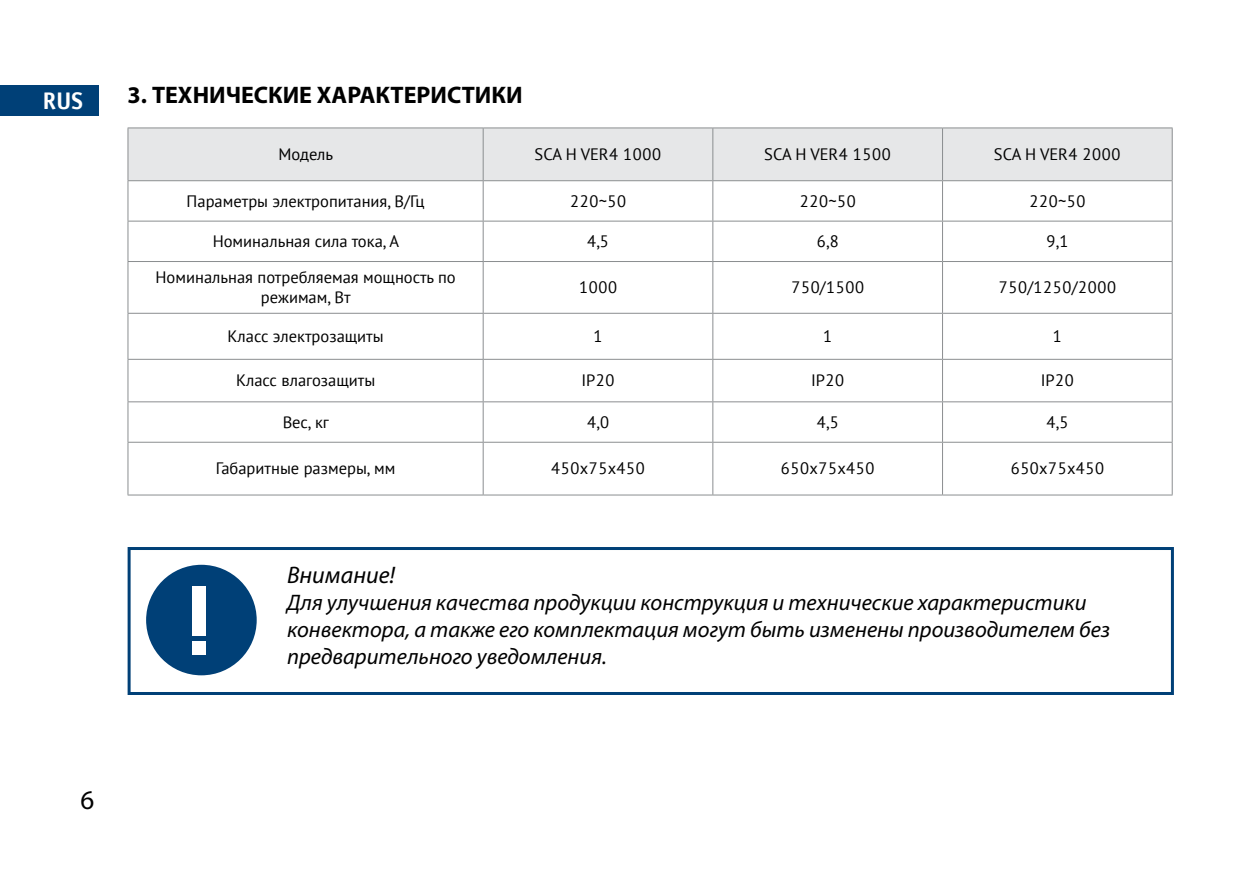
<style>
.page{position:relative;width:1259px;height:893px;background:#fff}
.page>*{position:absolute;margin:0;border:0;box-sizing:border-box;transform-origin:0 0}
.t1{font:27px "Myriad Pro";color:#000}
.t2{font:700 24px "Myriad Pro";color:#000}
.t3{font:italic 24px "Myriad Pro";color:#000}
.t4{font:700 24px "Officina Sans Win C";color:#fff}
.t5{font:italic 22.5px/27px "Myriad Pro";color:#000}
.t6{font:16.5px/19.8px "PT Sans";color:#000;text-align:center}
</style>
<div class="page">
<div style="left:0;top:85px;width:99px;height:31px;background:#004077"></div>
<div style="left:128px;top:547px;width:1046px;height:148px;border:3px solid #004077"></div>
<div style="left:146px;top:565px;width:111px;height:110px;background:#004077;border-radius:50%"></div>
<div style="left:193px;top:586px;width:13px;height:50px;background:#fff"></div>
<div style="left:193px;top:641px;width:13px;height:13px;background:#fff"></div>
<div style="left:128px;top:128px;width:1043px;height:52px;background:#e6e7e8"></div>
<svg style="left:128px;top:181px;width:1043px;height:313px"></svg>
<hr style="left:128px;top:127px;width:355px;height:1px;background:#8b8e90">
<hr style="left:127px;top:128px;width:1px;height:52px;background:#8b8e90">
<hr style="left:483px;top:127px;width:230px;height:1px;background:#8b8e90">
<hr style="left:483px;top:128px;width:1px;height:52px;background:#8b8e90">
<hr style="left:713px;top:127px;width:229px;height:1px;background:#8b8e90">
<hr style="left:712px;top:128px;width:1px;height:52px;background:#8b8e90">
<hr style="left:942px;top:127px;width:230px;height:1px;background:#8b8e90">
<hr style="left:942px;top:128px;width:1px;height:52px;background:#8b8e90">
<hr style="left:1171px;top:128px;width:1px;height:52px;background:#8b8e90">
<hr style="left:128px;top:180px;width:355px;height:1px;background:#8b8e90">
<hr style="left:483px;top:180px;width:230px;height:1px;background:#8b8e90">
<hr style="left:713px;top:180px;width:229px;height:1px;background:#8b8e90">
<hr style="left:942px;top:180px;width:230px;height:1px;background:#8b8e90">
<hr style="left:127px;top:181px;width:1px;height:40px;background:#8b8e90">
<hr style="left:483px;top:181px;width:1px;height:40px;background:#8b8e90">
<hr style="left:712px;top:181px;width:1px;height:40px;background:#8b8e90">
<hr style="left:942px;top:181px;width:1px;height:40px;background:#8b8e90">
<hr style="left:1171px;top:181px;width:1px;height:40px;background:#8b8e90">
<hr style="left:128px;top:221px;width:355px;height:1px;background:#8b8e90">
<hr style="left:127px;top:221px;width:1px;height:40px;background:#8b8e90">
<hr style="left:483px;top:221px;width:230px;height:1px;background:#8b8e90">
<hr style="left:483px;top:221px;width:1px;height:40px;background:#8b8e90">
<hr style="left:713px;top:221px;width:229px;height:1px;background:#8b8e90">
<hr style="left:712px;top:221px;width:1px;height:40px;background:#8b8e90">
<hr style="left:942px;top:221px;width:230px;height:1px;background:#8b8e90">
<hr style="left:942px;top:221px;width:1px;height:40px;background:#8b8e90">
<hr style="left:1171px;top:221px;width:1px;height:40px;background:#8b8e90">
<hr style="left:128px;top:261px;width:355px;height:1px;background:#8b8e90">
<hr style="left:127px;top:262px;width:1px;height:51px;background:#8b8e90">
<hr style="left:483px;top:261px;width:230px;height:1px;background:#8b8e90">
<hr style="left:483px;top:262px;width:1px;height:51px;background:#8b8e90">
<hr style="left:713px;top:261px;width:229px;height:1px;background:#8b8e90">
<hr style="left:712px;top:262px;width:1px;height:51px;background:#8b8e90">
<hr style="left:942px;top:261px;width:230px;height:1px;background:#8b8e90">
<hr style="left:942px;top:262px;width:1px;height:51px;background:#8b8e90">
<hr style="left:1171px;top:262px;width:1px;height:51px;background:#8b8e90">
<hr style="left:128px;top:313px;width:355px;height:1px;background:#8b8e90">
<hr style="left:127px;top:314px;width:1px;height:45px;background:#8b8e90">
<hr style="left:483px;top:313px;width:230px;height:1px;background:#8b8e90">
<hr style="left:483px;top:314px;width:1px;height:45px;background:#8b8e90">
<hr style="left:713px;top:313px;width:229px;height:1px;background:#8b8e90">
<hr style="left:712px;top:314px;width:1px;height:45px;background:#8b8e90">
<hr style="left:942px;top:313px;width:230px;height:1px;background:#8b8e90">
<hr style="left:942px;top:314px;width:1px;height:45px;background:#8b8e90">
<hr style="left:1171px;top:314px;width:1px;height:45px;background:#8b8e90">
<hr style="left:128px;top:359px;width:355px;height:1px;background:#8b8e90">
<hr style="left:127px;top:360px;width:1px;height:41px;background:#8b8e90">
<hr style="left:483px;top:359px;width:230px;height:1px;background:#8b8e90">
<hr style="left:483px;top:360px;width:1px;height:41px;background:#8b8e90">
<hr style="left:713px;top:359px;width:229px;height:1px;background:#8b8e90">
<hr style="left:712px;top:360px;width:1px;height:41px;background:#8b8e90">
<hr style="left:942px;top:359px;width:230px;height:1px;background:#8b8e90">
<hr style="left:942px;top:360px;width:1px;height:41px;background:#8b8e90">
<hr style="left:1171px;top:360px;width:1px;height:41px;background:#8b8e90">
<hr style="left:128px;top:401px;width:355px;height:1px;background:#8b8e90">
<hr style="left:127px;top:402px;width:1px;height:40px;background:#8b8e90">
<hr style="left:483px;top:401px;width:230px;height:1px;background:#8b8e90">
<hr style="left:483px;top:402px;width:1px;height:40px;background:#8b8e90">
<hr style="left:713px;top:401px;width:229px;height:1px;background:#8b8e90">
<hr style="left:712px;top:402px;width:1px;height:40px;background:#8b8e90">
<hr style="left:942px;top:401px;width:230px;height:1px;background:#8b8e90">
<hr style="left:942px;top:402px;width:1px;height:40px;background:#8b8e90">
<hr style="left:1171px;top:402px;width:1px;height:40px;background:#8b8e90">
<hr style="left:128px;top:442px;width:355px;height:1px;background:#8b8e90">
<hr style="left:127px;top:443px;width:1px;height:52px;background:#8b8e90">
<hr style="left:483px;top:442px;width:230px;height:1px;background:#8b8e90">
<hr style="left:483px;top:443px;width:1px;height:52px;background:#8b8e90">
<hr style="left:713px;top:442px;width:229px;height:1px;background:#8b8e90">
<hr style="left:712px;top:443px;width:1px;height:52px;background:#8b8e90">
<hr style="left:942px;top:442px;width:230px;height:1px;background:#8b8e90">
<hr style="left:942px;top:443px;width:1px;height:52px;background:#8b8e90">
<hr style="left:1171px;top:443px;width:1px;height:52px;background:#8b8e90">
<hr style="left:128px;top:494px;width:355px;height:1px;background:#8b8e90">
<hr style="left:483px;top:494px;width:230px;height:1px;background:#8b8e90">
<hr style="left:713px;top:494px;width:229px;height:1px;background:#8b8e90">
<hr style="left:942px;top:494px;width:230px;height:1px;background:#8b8e90">
<h2 class="t4" style="left:43px;top:87px;width:42px">RUS</h2>
<h2 class="t2" style="left:128px;top:79px;width:396px">3. ТЕХНИЧЕСКИЕ ХАРАКТЕРИСТИКИ</h2>
<p class="t6" style="left:278px;top:144px;width:56px">Модель</p>
<p class="t6" style="left:534px;top:144px;width:128px">SCA H VER4 1000</p>
<p class="t6" style="left:764px;top:144px;width:128px">SCA H VER4 1500</p>
<p class="t6" style="left:994px;top:144px;width:128px">SCA H VER4 2000</p>
<p class="t6" style="left:187px;top:191px;width:239px">Параметры электропитания, В/Гц</p>
<p class="t6" style="left:570px;top:191px;width:58px">220~50</p>
<p class="t6" style="left:799px;top:191px;width:58px">220~50</p>
<p class="t6" style="left:1029px;top:191px;width:58px">220~50</p>
<p class="t6" style="left:213px;top:231px;width:188px">Номинальная сила тока, А</p>
<p class="t6" style="left:587px;top:231px;width:24px">4,5</p>
<p class="t6" style="left:816px;top:231px;width:24px">6,8</p>
<p class="t6" style="left:1046px;top:231px;width:24px">9,1</p>
<p class="t6" style="left:155px;top:267px;width:302px">Номинальная потребляемая мощность по режимам, Вт</p>
<p class="t6" style="left:579px;top:277px;width:40px">1000</p>
<p class="t6" style="left:791px;top:277px;width:75px">750/1500</p>
<p class="t6" style="left:998px;top:277px;width:119px">750/1250/2000</p>
<p class="t6" style="left:227px;top:326px;width:158px">Класс электрозащиты</p>
<p class="t6" style="left:593px;top:326px;width:11px">1</p>
<p class="t6" style="left:823px;top:326px;width:11px">1</p>
<p class="t6" style="left:1052px;top:326px;width:11px">1</p>
<p class="t6" style="left:236px;top:370px;width:141px">Класс влагозащиты</p>
<p class="t6" style="left:581px;top:370px;width:35px">IP20</p>
<p class="t6" style="left:811px;top:370px;width:35px">IP20</p>
<p class="t6" style="left:1040px;top:370px;width:35px">IP20</p>
<p class="t6" style="left:283px;top:412px;width:48px">Вес, кг</p>
<p class="t6" style="left:587px;top:412px;width:24px">4,0</p>
<p class="t6" style="left:816px;top:412px;width:24px">4,5</p>
<p class="t6" style="left:1046px;top:412px;width:24px">4,5</p>
<p class="t6" style="left:216px;top:458px;width:181px">Габаритные размеры, мм</p>
<p class="t6" style="left:551px;top:458px;width:96px">450x75x450</p>
<p class="t6" style="left:780px;top:458px;width:96px">650х75х450</p>
<p class="t6" style="left:1010px;top:458px;width:96px">650х75х450</p>
<h2 class="t3" style="left:287px;top:560px;width:110px">Внимание!</h2>
<h3 class="t5" style="left:287px;top:589px;width:824px">Для улучшения качества продукции конструкция и технические характеристики конвектора, а также его комплектация могут быть изменены производителем без предварительного уведомления.</h3>
<h1 class="t1" style="left:80px;top:783px;width:15px">6</h1>
</div>
